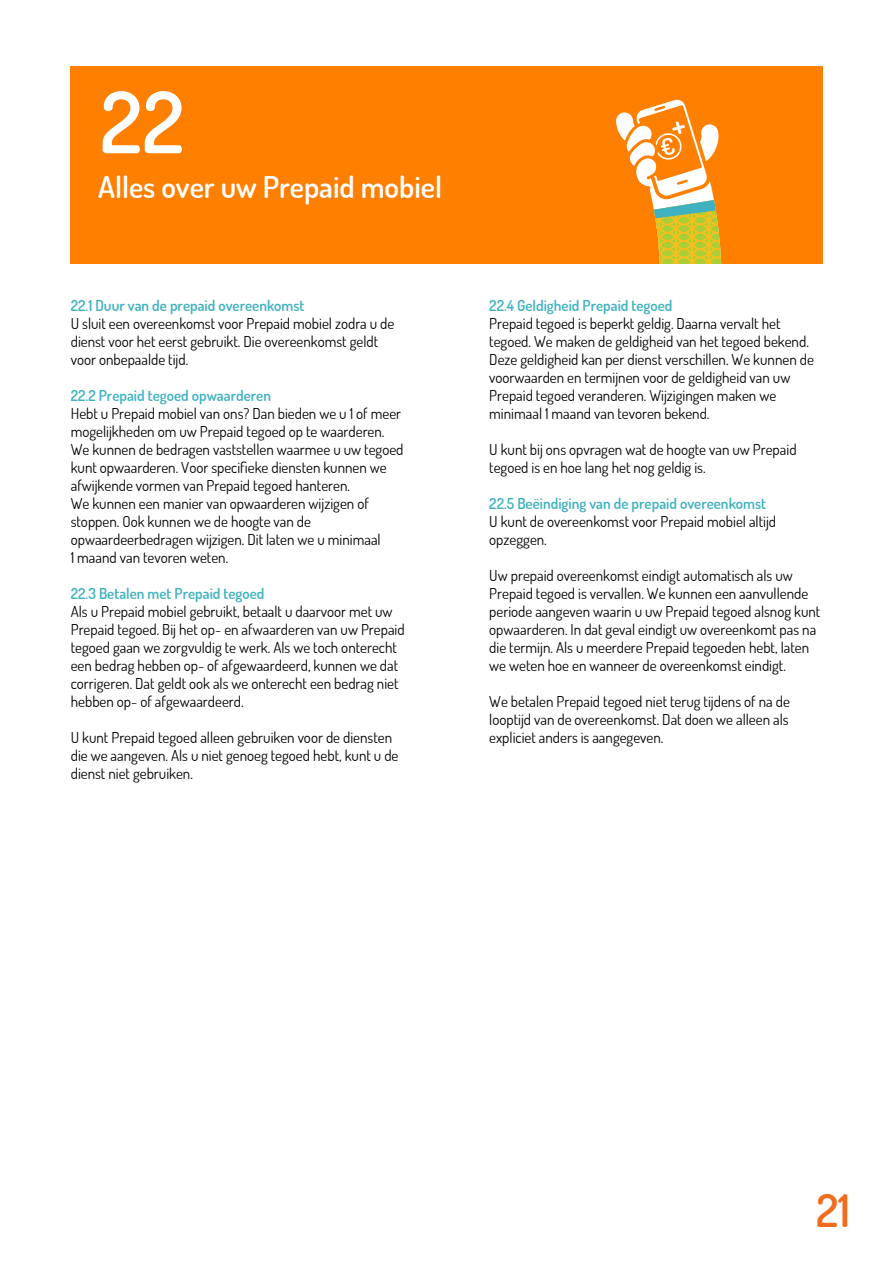
<style>
.page{position:relative;width:893px;height:1263px;background:#fff}
.page>*{position:absolute;margin:0;border:0;box-sizing:border-box;transform-origin:0 0}
.t1{font:600 85.05px "Simyo";color:#fff}
.t2{font:600 45px "Simyo";color:#f26c1f}
.t3{font:600 30px "Simyo";color:#fff}
.t4{font:15px/18px "Simyo";color:#000}
.t5{font:600 15px "Simyo";color:#3fb1c0}
</style>
<div class="page">
<div style="left:70px;top:66px;width:753px;height:198px;background:#ff7f00"></div>
<svg style="left:616px;top:99px;width:106px;height:165px"></svg>
<h1 class="t1" style="left:100px;top:67px;width:86px">22</h1>
<h3 class="t3" style="left:98px;top:167px;width:345px">Alles over uw Prepaid mobiel</h3>
<p class="t5" style="left:71px;top:296px;width:235px">22.1 Duur van de prepaid overeenkomst</p>
<p class="t4" style="left:71px;top:314px;width:325px">U sluit een overeenkomst voor Prepaid mobiel zodra u de dienst voor het eerst gebruikt. Die overeenkomst geldt voor onbepaalde tijd.</p>
<p class="t5" style="left:71px;top:386px;width:202px">22.2 Prepaid tegoed opwaarderen</p>
<p class="t4" style="left:71px;top:404px;width:334px">Hebt u Prepaid mobiel van ons? Dan bieden we u 1 of meer mogelijkheden om uw Prepaid tegoed op te waarderen.<br>We kunnen de bedragen vaststellen waarmee u uw tegoed kunt opwaarderen. Voor specifieke diensten kunnen we afwijkende vormen van Prepaid tegoed hanteren.<br>We kunnen een manier van opwaarderen wijzigen of stoppen. Ook kunnen we de hoogte van de opwaardeerbedragen wijzigen. Dit laten we u minimaal<br>1 maand van tevoren weten.</p>
<p class="t5" style="left:71px;top:584px;width:195px">22.3 Betalen met Prepaid tegoed</p>
<p class="t4" style="left:71px;top:602px;width:335px">Als u Prepaid mobiel gebruikt, betaalt u daarvoor met uw Prepaid tegoed. Bij het op- en afwaarderen van uw Prepaid tegoed gaan we zorgvuldig te werk. Als we toch onterecht een bedrag hebben op- of afgewaardeerd, kunnen we dat corrigeren. Dat geldt ook als we onterecht een bedrag niet hebben op- of afgewaardeerd.</p>
<p class="t4" style="left:71px;top:728px;width:329px">U kunt Prepaid tegoed alleen gebruiken voor de diensten die we aangeven. Als u niet genoeg tegoed hebt, kunt u de dienst niet gebruiken.</p>
<p class="t5" style="left:489px;top:296px;width:185px">22.4 Geldigheid Prepaid tegoed</p>
<p class="t4" style="left:489px;top:314px;width:326px">Prepaid tegoed is beperkt geldig. Daarna vervalt het tegoed. We maken de geldigheid van het tegoed bekend.<br>Deze geldigheid kan per dienst verschillen. We kunnen de voorwaarden en termijnen voor de geldigheid van uw Prepaid tegoed veranderen. Wijzigingen maken we minimaal 1 maand van tevoren bekend.</p>
<p class="t4" style="left:489px;top:440px;width:309px">U kunt bij ons opvragen wat de hoogte van uw Prepaid tegoed is en hoe lang het nog geldig is.</p>
<p class="t5" style="left:489px;top:494px;width:278px">22.5 Beëindiging van de prepaid overeenkomst</p>
<p class="t4" style="left:489px;top:512px;width:288px">U kunt de overeenkomst voor Prepaid mobiel altijd opzeggen.</p>
<p class="t4" style="left:489px;top:566px;width:333px">Uw prepaid overeenkomst eindigt automatisch als uw Prepaid tegoed is vervallen. We kunnen een aanvullende periode aangeven waarin u uw Prepaid tegoed alsnog kunt opwaarderen. In dat geval eindigt uw overeenkomt pas na die termijn. Als u meerdere Prepaid tegoeden hebt, laten we weten hoe en wanneer de overeenkomst eindigt.</p>
<p class="t4" style="left:489px;top:692px;width:302px;text-align:justify">We betalen Prepaid tegoed niet terug tijdens of na de looptijd van de overeenkomst. Dat doen we alleen als expliciet anders is aangegeven.</p>
<h2 class="t2" style="left:816px;top:1181px;width:36px">21</h2>
</div>
